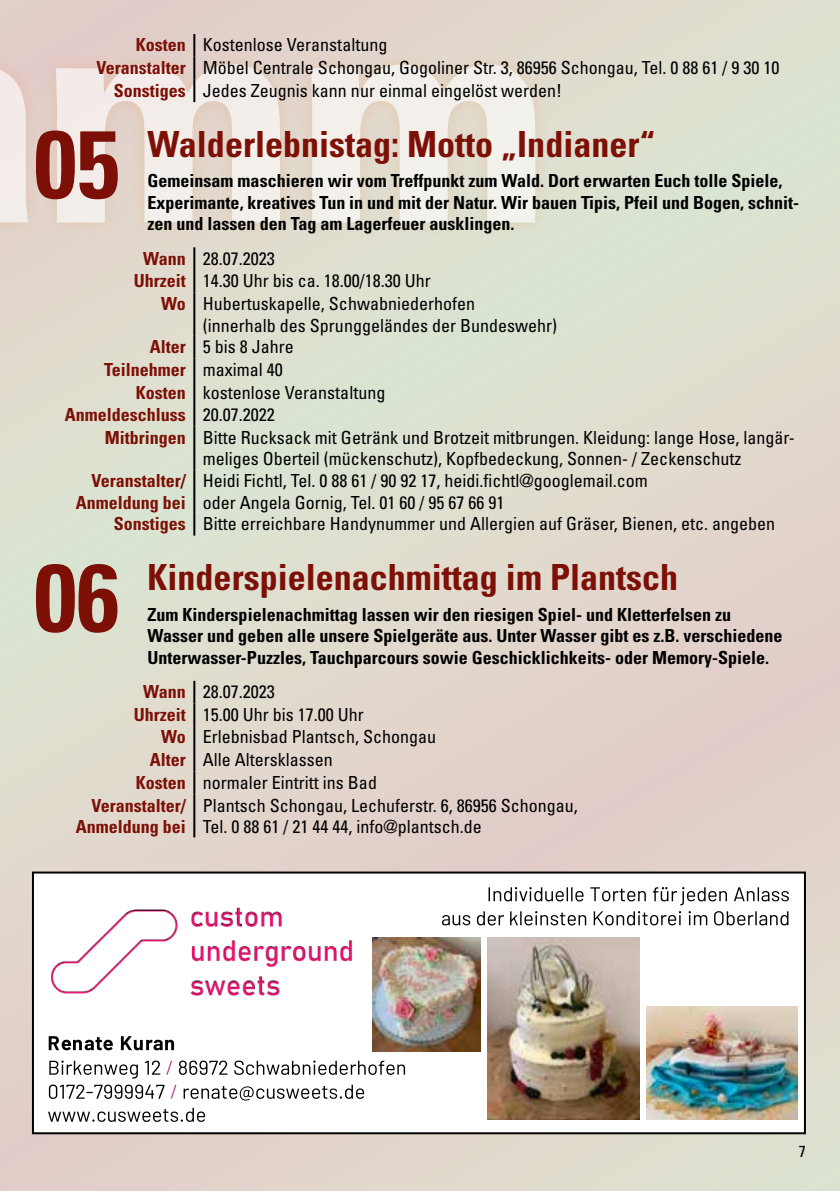
<style>
.page{position:relative;width:840px;height:1191px;background:#fff}
.page>*{position:absolute;margin:0;border:0;box-sizing:border-box;transform-origin:0 0}
.t1{font:700 condensed 96px "Univers LT Std";color:#7d1006}
.t2{font:700 condensed 36px "Univers LT Std";color:#7d1006}
.t3{font:condensed 18px/21.6px "Univers LT Std";color:#000}
.t4{font:700 condensed 18px/21.6px "Univers LT Std";color:#000}
.t5{font:700 condensed 18px/21.6px "Univers LT Std";color:#7d1006;text-align:right}
.t6{font:condensed 16px "Univers LT Std";color:#000}
.s1{font-weight:700;color:#7d1006}
.s2{font-weight:400;color:#000}
</style>
<div class="page">
<div style="left:0;top:0;width:839px;height:1191px;background:linear-gradient(to right,#deddcf,#e0d8cd)"></div>
<div style="left:0;top:0;width:550px;height:298px;background:#dfddcf"></div>
<svg style="left:0;top:1px;width:535px;height:282px"></svg>
<hr style="left:193px;top:34px;width:2px;height:23px;background:#000">
<hr style="left:193px;top:57px;width:2px;height:22px;background:#000">
<hr style="left:193px;top:79px;width:2px;height:23px;background:#000">
<hr style="left:193px;top:247px;width:2px;height:23px;background:#000">
<hr style="left:193px;top:270px;width:2px;height:23px;background:#000">
<hr style="left:193px;top:293px;width:2px;height:43px;background:#000">
<hr style="left:193px;top:336px;width:2px;height:22px;background:#000">
<hr style="left:193px;top:358px;width:2px;height:23px;background:#000">
<hr style="left:193px;top:381px;width:2px;height:23px;background:#000">
<hr style="left:193px;top:404px;width:2px;height:22px;background:#000">
<hr style="left:193px;top:426px;width:2px;height:44px;background:#000">
<hr style="left:193px;top:470px;width:2px;height:43px;background:#000">
<hr style="left:193px;top:513px;width:2px;height:22px;background:#000">
<hr style="left:193px;top:681px;width:2px;height:22px;background:#000">
<hr style="left:193px;top:703px;width:2px;height:23px;background:#000">
<hr style="left:193px;top:726px;width:2px;height:23px;background:#000">
<hr style="left:193px;top:749px;width:2px;height:22px;background:#000">
<hr style="left:193px;top:771px;width:2px;height:23px;background:#000">
<hr style="left:193px;top:794px;width:2px;height:43px;background:#000">
<div style="left:33px;top:872px;width:771px;height:261px;background:#fff"></div>
<div style="left:32px;top:871px;width:773px;height:263px;border:2px solid #020202"></div>
<svg style="left:49px;top:1036px;width:64px;height:14px"></svg>
<svg style="left:121px;top:1036px;width:53px;height:14px"></svg>
<svg style="left:49px;top:1060px;width:89px;height:18px"></svg>
<svg style="left:145px;top:1060px;width:15px;height:14px"></svg>
<svg style="left:166px;top:1060px;width:6px;height:14px"></svg>
<svg style="left:179px;top:1060px;width:48px;height:14px"></svg>
<svg style="left:234px;top:1060px;width:171px;height:14px"></svg>
<svg style="left:49px;top:1084px;width:115px;height:14px"></svg>
<svg style="left:171px;top:1084px;width:5px;height:14px"></svg>
<svg style="left:183px;top:1084px;width:181px;height:16px"></svg>
<svg style="left:48px;top:1107px;width:157px;height:15px"></svg>
<svg style="left:488px;top:887px;width:95px;height:14px"></svg>
<svg style="left:590px;top:887px;width:55px;height:14px"></svg>
<svg style="left:652px;top:887px;width:74px;height:18px"></svg>
<svg style="left:734px;top:887px;width:54px;height:14px"></svg>
<svg style="left:441px;top:915px;width:29px;height:10px"></svg>
<svg style="left:476px;top:911px;width:27px;height:14px"></svg>
<svg style="left:510px;top:911px;width:76px;height:14px"></svg>
<svg style="left:593px;top:911px;width:87px;height:14px"></svg>
<svg style="left:688px;top:911px;width:19px;height:14px"></svg>
<svg style="left:714px;top:911px;width:74px;height:14px"></svg>
<img style="left:372px;top:937px;width:108px;height:114px">
<img style="left:646px;top:1006px;width:151px;height:113px">
<img style="left:487px;top:937px;width:152px;height:182px">
<img style="left:51px;top:907px;width:301px;height:89px">
<p class="t3" style="left:136px;top:34px;width:253px"><span class="s1">Kosten</span> Kostenlose Veranstaltung</p>
<p class="t3" style="left:96px;top:57px;width:684px"><span class="s1">Veranstalter</span> Möbel Centrale Schongau, Gogoliner Str. 3, 86956 Schongau, Tel. 0 88 61 / 9 30 10</p>
<p class="t3" style="left:114px;top:79px;width:449px"><span class="s1">Sonstiges</span> Jedes Zeugnis kann nur einmal eingelöst werden!</p>
<h1 class="t1" style="left:34px;top:105px;width:87px">05</h1>
<h2 class="t2" style="left:147px;top:122px;width:509px">Walderlebnistag: Motto „Indianer“</h2>
<p class="t4" style="left:147px;top:170px;width:652px">Gemeinsam maschieren wir vom Treffpunkt zum Wald. Dort erwarten Euch tolle Spiele,<br>Experimante, kreatives Tun in und mit der Natur. Wir bauen Tipis, Pfeil und Bogen, schnit&shy;zen und lassen den Tag am Lagerfeuer ausklingen.</p>
<p class="t3" style="left:143px;top:247px;width:133px"><span class="s1">Wann</span> 28.07.2023</p>
<p class="t3" style="left:134px;top:270px;width:298px"><span class="s1">Uhrzeit</span> 14.30 Uhr bis ca. 18.00/18.30 Uhr</p>
<p class="t3" style="left:161px;top:292px;width:315px"><span class="s1">Wo</span> Hubertuskapelle, Schwabniederhofen</p>
<p class="t3" style="left:203px;top:314px;width:355px">(innerhalb des Sprunggeländes der Bundeswehr)</p>
<p class="t3" style="left:150px;top:336px;width:145px"><span class="s1">Alter</span> 5 bis 8 Jahre</p>
<p class="t5" style="left:104px;top:358px;width:180px">Teilnehmer <span class="s2">maximal 40</span></p>
<p class="t3" style="left:136px;top:381px;width:251px"><span class="s1">Kosten</span> kostenlose Veranstaltung</p>
<p class="t5" style="left:65px;top:404px;width:211px">Anmeldeschluss <span class="s2">20.07.2022</span></p>
<p class="t3" style="left:105px;top:426px;width:691px"><span class="s1">Mitbringen</span> Bitte Rucksack mit Getränk und Brotzeit mitbrungen. Kleidung: lange Hose, langär-</p>
<p class="t3" style="left:203px;top:448px;width:539px">meliges Oberteil (mückenschutz), Kopfbedeckung, Sonnen- / Zeckenschutz</p>
<p class="t5" style="left:76px;top:470px;width:111px">Veranstalter/<br>Anmeldung bei</p>
<p class="t3" style="left:203px;top:469px;width:446px">Heidi Fichtl, Tel. 0 88 61 / 90 92 17, heidi.fichtl@googlemail.com</p>
<p class="t3" style="left:203px;top:491px;width:303px">oder Angela Gornig, Tel. 01 60 / 95 67 66 91</p>
<p class="t3" style="left:114px;top:513px;width:662px"><span class="s1">Sonstiges</span> Bitte erreichbare Handynummer und Allergien auf Gräser, Bienen, etc. angeben</p>
<h1 class="t1" style="left:34px;top:539px;width:87px">06</h1>
<h2 class="t2" style="left:147px;top:555px;width:532px">Kinderspielenachmittag im Plantsch</h2>
<p class="t4" style="left:147px;top:603px;width:636px">Zum Kinderspielenachmittag lassen wir den riesigen Spiel- und Kletterfelsen zu<br>Wasser und geben alle unsere Spielgeräte aus. Unter Wasser gibt es z.B. verschiedene<br>Unterwasser-Puzzles, Tauchparcours sowie Geschicklichkeits- oder Memory-Spiele.</p>
<p class="t3" style="left:143px;top:680px;width:133px"><span class="s1">Wann</span> 28.07.2023</p>
<p class="t3" style="left:134px;top:703px;width:231px"><span class="s1">Uhrzeit</span> 15.00 Uhr bis 17.00 Uhr</p>
<p class="t3" style="left:161px;top:726px;width:276px"><span class="s1">Wo</span> Erlebnisbad Plantsch, Schongau</p>
<p class="t3" style="left:150px;top:748px;width:184px"><span class="s1">Alter</span> Alle Altersklassen</p>
<p class="t3" style="left:136px;top:771px;width:242px"><span class="s1">Kosten</span> normaler Eintritt ins Bad</p>
<p class="t5" style="left:91px;top:794px;width:96px">Veranstalter/</p>
<p class="t5" style="left:76px;top:816px;width:111px">Anmeldung bei</p>
<p class="t3" style="left:203px;top:794px;width:376px">Plantsch Schongau, Lechuferstr. 6, 86956 Schongau,<br>Tel. 0 88 61 / 21 44 44, info@plantsch.de</p>
<p class="t6" style="left:798px;top:1141px;width:9px">7</p>
</div>
